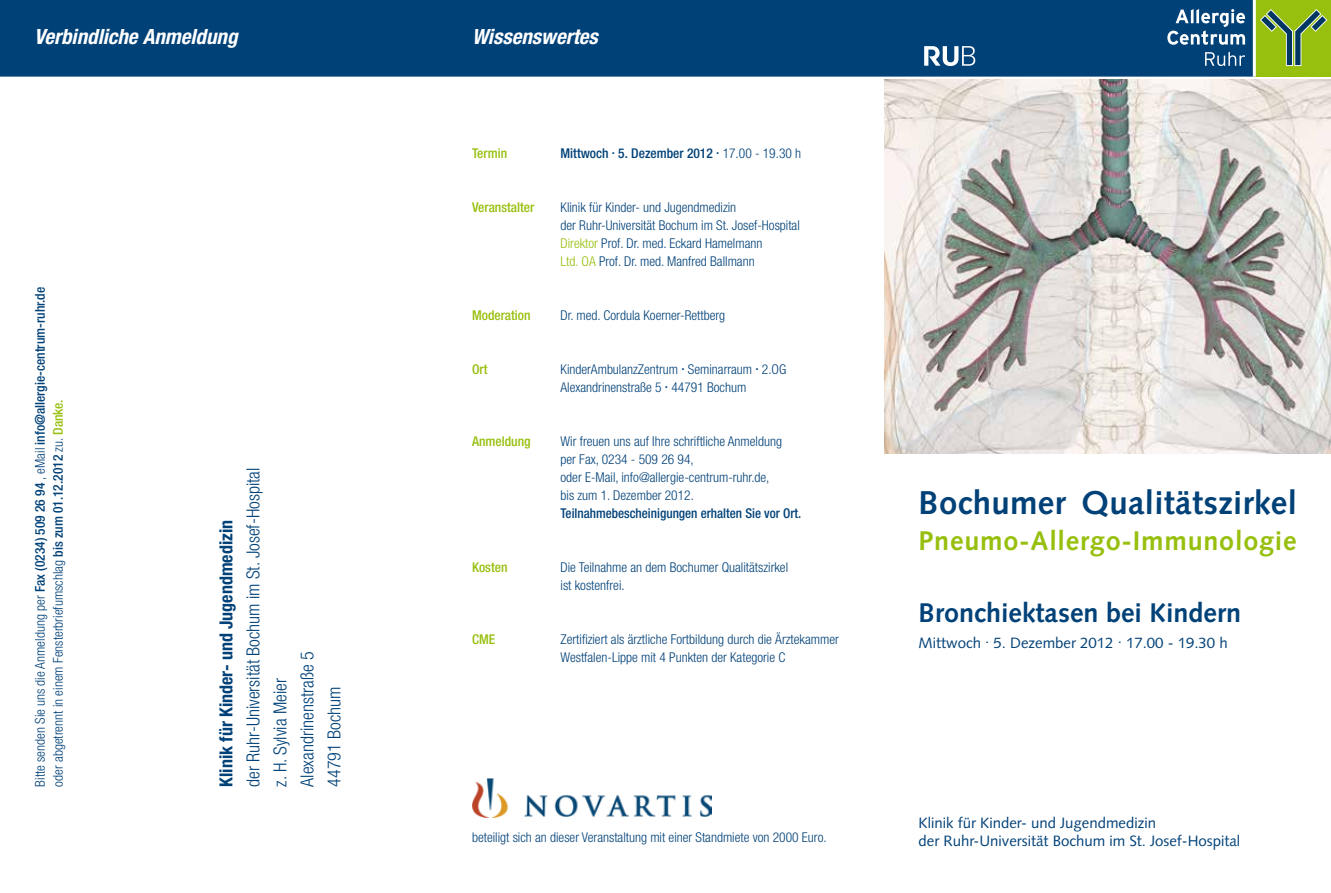
<style>
.page{position:relative;width:1331px;height:893px;background:#fff}
.page>*{position:absolute;margin:0;border:0;box-sizing:border-box;transform-origin:0 0}
.t1{font:700 33px "Syntax";letter-spacing:.01em;color:#004178}
.t2{font:700 27px "Syntax";letter-spacing:.03em;color:#97bf0d}
.t3{font:700 27px "Syntax";color:#004178}
.t4{font:italic 700 condensed 21px "Helvetica Neue";color:#fff}
.t5{font:300 condensed 18px/27px "Helvetica Neue";color:#004178}
.t6{font:700 condensed 18px "Helvetica Neue";color:#004178}
.t7{font:15px/18px "Syntax";color:#004178}
.t8{font:300 condensed 13.5px/18px "Helvetica Neue";color:#004178}
.t9{font:500 condensed 13.5px "Helvetica Neue";color:#004178}
.t10{font:500 condensed 13.5px "Helvetica Neue";color:#97bf0d}
.s1{font-weight:300}
.s2{font-weight:500}
.s3{font-weight:500;color:#97bf0d}
.s4{color:#97bf0d}
</style>
<div class="page">
<div style="left:0;top:0;width:1331px;height:77px;background:#004178"></div>
<img style="left:884px;top:80px;width:447px;height:374px">
<div style="left:1254px;top:0;width:77px;height:77px;background:#97bf0d"></div>
<svg style="left:1260px;top:9px;width:68px;height:57px"></svg>
<hr style="left:1253px;top:0;width:3px;height:77px;background:#fff">
<svg style="left:1167px;top:9px;width:78px;height:36px"></svg>
<svg style="left:1205px;top:52px;width:40px;height:14px"></svg>
<svg style="left:924px;top:46px;width:51px;height:20px"></svg>
<img style="left:472px;top:778px;width:240px;height:40px">
<h3 class="t4" style="left:34px;top:24px;width:205px">Verbindliche Anmeldung</h3>
<h3 class="t4" style="left:472px;top:24px;width:127px">Wissenswertes</h3>
<p class="t10" style="left:472px;top:145px;width:37px">Termin</p>
<p class="t9" style="left:560px;top:145px;width:242px">Mittwoch . 5. Dezember 2012 . <span class="s1">17.00 - 19.30 h</span></p>
<p class="t9" style="left:32px;top:787px;width:501px;rotate:-90deg"><span class="s1">Bitte senden Sie uns die Anmeldung per</span> Fax (0234) 509 26 94 <span class="s1">, eMail</span> info@allergie-centrum-ruhr.de</p>
<p class="t8" style="left:49px;top:787px;width:389px;rotate:-90deg">oder abgetrennt in einem Fensterbriefumschlag <span class="s2">bis zum 01.12.2012</span> zu. <span class="s3">Danke.</span></p>
<h3 class="t6" style="left:215px;top:787px;width:268px;rotate:-90deg">Klinik für Kinder- und Jugendmedizin</h3>
<h3 class="t5" style="left:240px;top:787px;width:320px;rotate:-90deg">der Ruhr-Universität Bochum im St. Josef-Hospital z. H. Sylvia Meier<br>Alexandrinenstraße 5<br>44791 Bochum</h3>
<p class="t10" style="left:472px;top:199px;width:64px">Veranstalter</p>
<p class="t8" style="left:560px;top:198px;width:241px">Klinik für Kinder- und Jugendmedizin<br>der Ruhr-Universität Bochum im St. Josef-Hospital <span class="s4">Direktor</span> Prof. Dr. med. Eckard Hamelmann<br><span class="s4">Ltd. OA</span> Prof. Dr. med. Manfred Ballmann</p>
<p class="t10" style="left:472px;top:307px;width:60px">Moderation</p>
<p class="t8" style="left:560px;top:306px;width:166px">Dr. med. Cordula Koerner-Rettberg</p>
<p class="t10" style="left:472px;top:361px;width:17px">Ort</p>
<p class="t8" style="left:560px;top:360px;width:227px">KinderAmbulanzZentrum <sup>.</sup> Seminarraum <sup>.</sup> 2.OG<br>Alexandrinenstraße 5 <sup>.</sup> 44791 Bochum</p>
<p class="t10" style="left:472px;top:433px;width:60px">Anmeldung</p>
<p class="t8" style="left:561px;top:432px;width:223px">Wir freuen uns auf Ihre schriftliche Anmeldung per Fax, 0234 - 509 26 94,<br>oder E-Mail, info@allergie-centrum-ruhr.de, bis zum 1. Dezember 2012.</p>
<p class="t9" style="left:560px;top:505px;width:242px">Teilnahmebescheinigungen erhalten Sie vor Ort.</p>
<p class="t10" style="left:472px;top:559px;width:37px">Kosten</p>
<p class="t8" style="left:560px;top:558px;width:229px">Die Teilnahme an dem Bochumer Qualitätszirkel ist kostenfrei.</p>
<p class="t10" style="left:472px;top:631px;width:25px">CME</p>
<p class="t8" style="left:560px;top:630px;width:280px">Zertifiziert als ärztliche Fortbildung durch die Ärztekammer<br>Westfalen-Lippe mit 4 Punkten der Kategorie C</p>
<p class="t8" style="left:472px;top:828px;width:356px">beteiligt sich an dieser Veranstaltung mit einer Standmiete von 2000 Euro.</p>
<h1 class="t1" style="left:918px;top:484px;width:380px">Bochumer Qualitätszirkel</h1>
<h2 class="t2" style="left:918px;top:525px;width:380px">Pneumo-Allergo-Immunologie</h2>
<h2 class="t3" style="left:918px;top:597px;width:324px">Bronchiektasen bei Kindern</h2>
<p class="t7" style="left:918px;top:633px;width:311px">Mittwoch . 5. Dezember 2012 . 17.00 - 19.30 h</p>
<p class="t7" style="left:918px;top:813px;width:323px">Klinik für Kinder- und Jugendmedizin<br>der Ruhr-Universität Bochum im St. Josef-Hospital</p>
</div>
